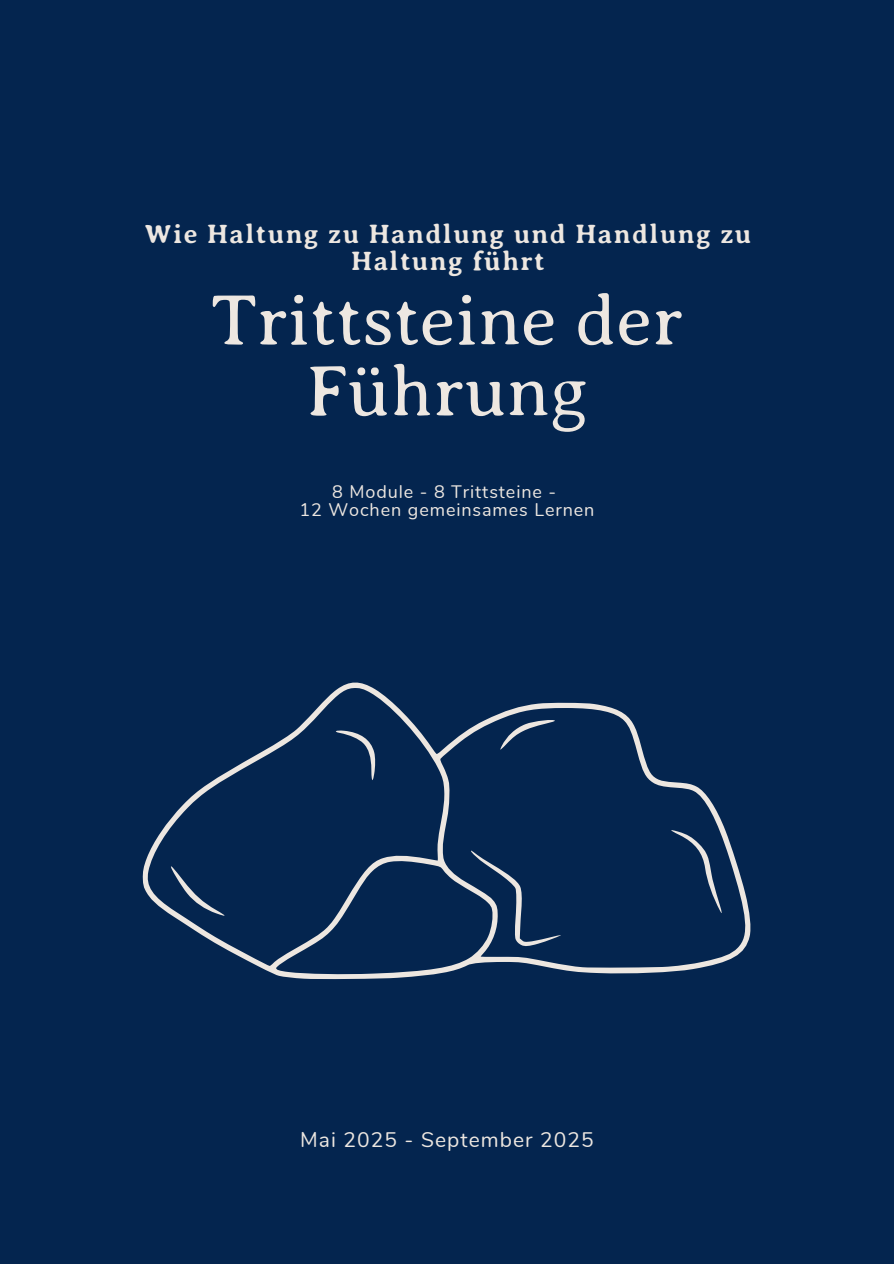
<style>
.page{position:relative;width:894px;height:1264px;background:#fff}
.page>*{position:absolute;margin:0;border:0;box-sizing:border-box;transform-origin:0 0}
.t1{font:300 72px/70.9px "Averia Serif Libre";color:#ede7e1;text-align:center}
.t2{font:700 27px/27px "Averia Serif Libre";letter-spacing:.05em;color:#ede7e1;text-align:center}
.t3{font:21px "Nunito";letter-spacing:.05em;color:#ede7e1}
.t4{font:18px/18px "Nunito";letter-spacing:.05em;color:#ede7e1;text-align:center}
</style>
<div class="page">
<div style="left:0;top:0;width:893px;height:1263px;background:#04254f"></div>
<svg style="left:142px;top:682px;width:609px;height:297px"></svg>
<h2 class="t2" style="left:144px;top:221px;width:608px">Wie Haltung zu Handlung und Handlung zu<br>Haltung führt</h2>
<h1 class="t1" style="left:211px;top:285px;width:473px">Trittsteine der<br>Führung</h1>
<p class="t4" style="left:299px;top:481px;width:296px">8 Module - 8 Trittsteine -<br>12 Wochen gemeinsames Lernen</p>
<p class="t3" style="left:300px;top:1124px;width:295px">Mai 2025 - September 2025</p>
</div>
